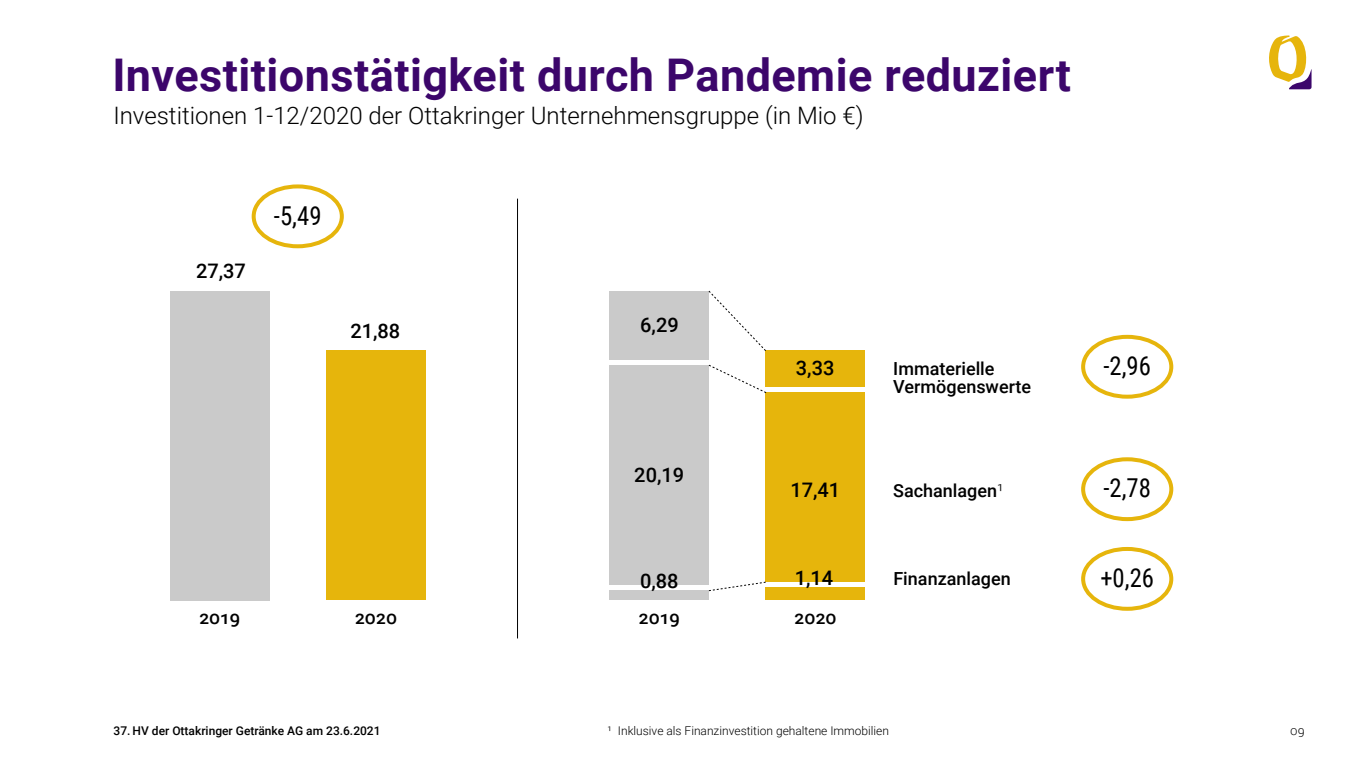
<style>
.page{position:relative;width:1366px;height:769px;background:#fff}
.page>*{position:absolute;margin:0;border:0;box-sizing:border-box;transform-origin:0 0}
.t1{font:700 45px "Roboto";letter-spacing:.01em;color:#3c066b}
.t2{font:26px "Roboto Condensed";color:#000;scale:.95 1}
.t3{font:300 24px "Roboto";color:#000}
.t4{font:500 20px "Roboto";color:#000}
.t5{font:500 18px/18px "Roboto";color:#000}
.t6{font:300 12px "Roboto";color:#000}
.t7{font:500 12px "Roboto";color:#000}
.s1{font-weight:300}
</style>
<div class="page">
<div style="left:326px;top:350px;width:99px;height:250px;background:#e6b50c"></div>
<div style="left:170px;top:291px;width:99px;height:309px;background:#cacaca"></div>
<div style="left:252px;top:184px;width:92px;height:64px;border:4px solid #e6b50c;border-radius:50%"></div>
<div style="left:765px;top:587px;width:100px;height:13px;background:#e6b50c"></div>
<div style="left:765px;top:392px;width:100px;height:190px;background:#e6b50c"></div>
<div style="left:765px;top:350px;width:100px;height:37px;background:#e6b50c"></div>
<div style="left:609px;top:590px;width:100px;height:10px;background:#cacaca"></div>
<div style="left:609px;top:365px;width:100px;height:219px;background:#cacaca"></div>
<div style="left:609px;top:291px;width:100px;height:68px;background:#cacaca"></div>
<div style="left:1081px;top:334px;width:92px;height:64px;border:4px solid #e6b50c;border-radius:50%"></div>
<div style="left:1081px;top:457px;width:92px;height:64px;border:4px solid #e6b50c;border-radius:50%"></div>
<div style="left:1081px;top:546px;width:92px;height:64px;border:4px solid #e6b50c;border-radius:50%"></div>
<svg style="left:708px;top:581px;width:58px;height:10px"></svg>
<svg style="left:708px;top:364px;width:59px;height:29px"></svg>
<svg style="left:708px;top:290px;width:58px;height:61px"></svg>
<hr style="left:517px;top:198px;width:1px;height:440px;background:#000">
<svg style="left:1269px;top:35px;width:42px;height:54px"></svg>
<h1 class="t1" style="left:112px;top:43px;width:960px">Investitionstätigkeit durch Pandemie reduziert</h1>
<h3 class="t3" style="left:113px;top:99px;width:752px">Investitionen 1-12/2020 der Ottakringer Unternehmensgruppe (in Mio €)</h3>
<p class="t4" style="left:196px;top:256px;width:51px">27,37</p>
<h2 class="t2" style="left:274px;top:197px;width:52px">-5,49</h2>
<p class="t4" style="left:350px;top:316px;width:51px">21,88</p>
<p class="t5" style="left:199px;top:607px;width:43px">2019</p>
<p class="t5" style="left:355px;top:607px;width:44px">2020</p>
<p class="t4" style="left:640px;top:310px;width:40px">6,29</p>
<p class="t4" style="left:634px;top:460px;width:51px">20,19</p>
<p class="t4" style="left:640px;top:566px;width:40px">0,88</p>
<p class="t4" style="left:796px;top:354px;width:40px">3,33</p>
<p class="t4" style="left:790px;top:475px;width:51px">17,41</p>
<p class="t4" style="left:794px;top:563px;width:40px">1,14</p>
<p class="t5" style="left:638px;top:607px;width:43px">2019</p>
<p class="t5" style="left:794px;top:607px;width:44px">2020</p>
<p class="t5" style="left:893px;top:358px;width:139px">Immaterielle<br>Vermögenswerte</p>
<p class="t5" style="left:893px;top:480px;width:112px">Sachanlagen<span class="s1">¹</span></p>
<p class="t5" style="left:893px;top:569px;width:119px">Finanzanlagen</p>
<h2 class="t2" style="left:1103px;top:347px;width:52px">-2,96</h2>
<h2 class="t2" style="left:1103px;top:469px;width:52px">-2,78</h2>
<h2 class="t2" style="left:1100px;top:559px;width:58px">+0,26</h2>
<p class="t7" style="left:114px;top:722px;width:268px">37. HV der Ottakringer Getränke AG am 23.6.2021</p>
<p class="t6" style="left:1290px;top:722px;width:16px">09</p>
<p class="t6" style="left:607px;top:722px;width:283px">¹ Inklusive als Finanzinvestition gehaltene Immobilien</p>
</div>
